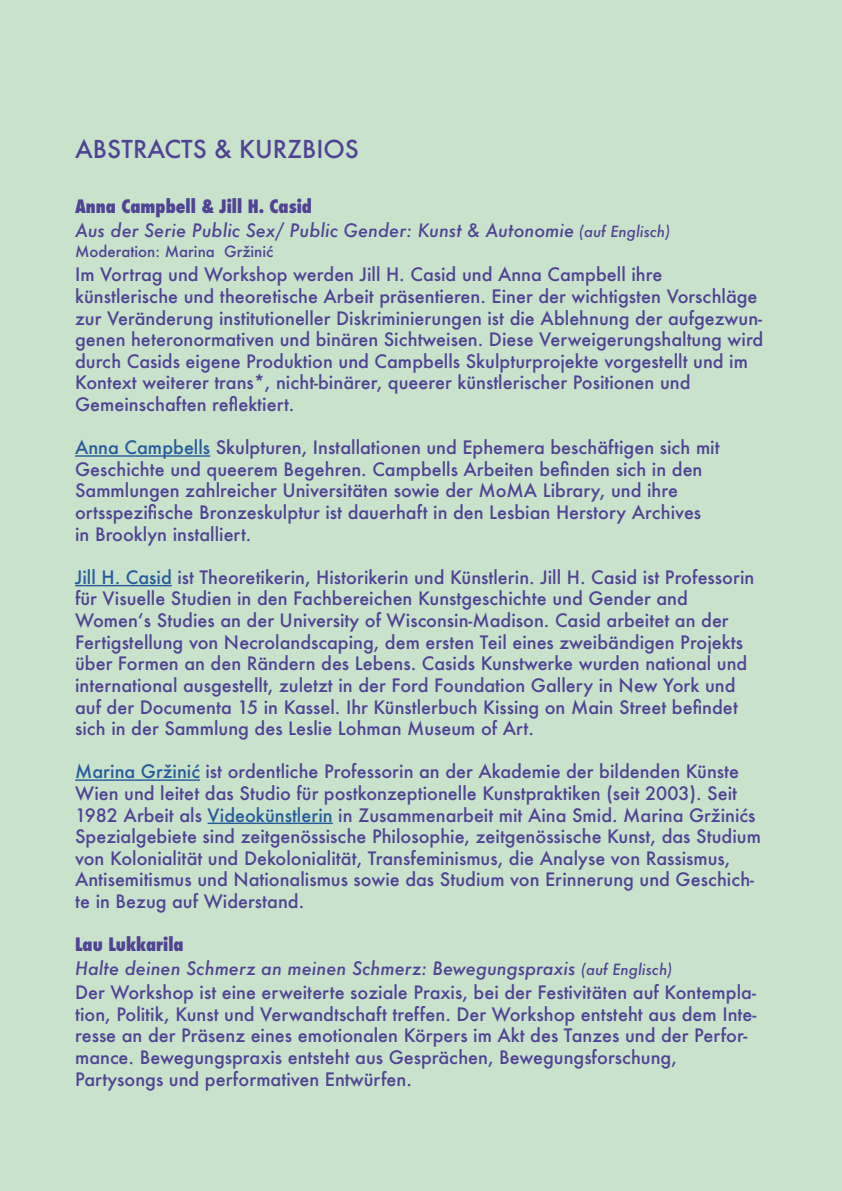
<style>
.page{position:relative;width:842px;height:1191px;background:#c8e2cc}
.page>*{position:absolute;margin:0;border:0;box-sizing:border-box;transform-origin:0 0}
.t1{font:500 24px "Futura";color:#514394}
.t2{font:500 18px/21.6px "Futura";color:#514394}
.t3{font:italic 500 18px/24px "Futura";color:#514394}
.t4{font:500 15px "Futura";color:#514394}
.s1{font-weight:800;font-style:normal;font-stretch:condensed}
.s2{font-size:15px}
.s3{color:#275b9b}
.s4{font-weight:800;font-stretch:condensed}
.s5{font-style:italic}
.s6{font-style:italic;font-size:15px}
</style>
<div class="page">
<hr style="left:75px;top:455px;width:135px;height:2px;background:#275b9b">
<hr style="left:75px;top:585px;width:97px;height:1px;background:#275b9b">
<hr style="left:75px;top:779px;width:125px;height:2px;background:#275b9b">
<hr style="left:208px;top:822px;width:125px;height:2px;background:#275b9b">
<h1 class="t1" style="left:75px;top:132px;width:285px">ABSTRACTS &amp; KURZBIOS</h1>
<p class="t3" style="left:75px;top:194px;width:597px"><span class="s1">Anna Campbell &amp; Jill H. Casid<br></span>Aus der Serie Public Sex/ Public Gender: Kunst &amp; Autonomie <span class="s2">(auf Englisch)</span></p>
<p class="t4" style="left:75px;top:241px;width:200px">Moderation: Marina Gržinić</p>
<p class="t2" style="left:75px;top:264px;width:690px">Im Vortrag und Workshop werden Jill H. Casid und Anna Campbell ihre künstlerische und theoretische Arbeit präsentieren. Einer der wichtigsten Vorschläge zur Veränderung institutioneller Diskriminierungen ist die Ablehnung der aufgezwun&shy;genen heteronormativen und binären Sichtweisen. Diese Verweigerungshaltung wird durch Casids eigene Produktion und Campbells Skulpturprojekte vorgestellt und im Kontext weiterer trans*, nicht-binärer, queerer künstlerischer Positionen und Gemeinschaften reflektiert.</p>
<p class="t2" style="left:75px;top:436px;width:646px"><span class="s3">Anna Campbells</span> Skulpturen, Installationen und Ephemera beschäftigen sich mit Geschichte und queerem Begehren. Campbells Arbeiten befinden sich in den Sammlungen zahlreicher Universitäten sowie der MoMA Library, und ihre ortsspezifische Bronzeskulptur ist dauerhaft in den Lesbian Herstory Archives in Brooklyn installiert.</p>
<p class="t2" style="left:75px;top:566px;width:681px"><span class="s3">Jill H. Casid</span> ist Theoretikerin, Historikerin und Künstlerin. Jill H. Casid ist Professorin für Visuelle Studien in den Fachbereichen Kunstgeschichte und Gender and Women‘s Studies an der University of Wisconsin-Madison. Casid arbeitet an der Fertigstellung von Necrolandscaping, dem ersten Teil eines zweibändigen Projekts über Formen an den Rändern des Lebens. Casids Kunstwerke wurden national und international ausgestellt, zuletzt in der Ford Foundation Gallery in New York und auf der Documenta 15 in Kassel. Ihr Künstlerbuch Kissing on Main Street befindet sich in der Sammlung des Leslie Lohman Museum of Art.</p>
<p class="t2" style="left:75px;top:760px;width:687px"><span class="s3">Marina Gržinić</span> ist ordentliche Professorin an der Akademie der bildenden Künste Wien und leitet das Studio für postkonzeptionelle Kunstpraktiken (seit 2003). Seit 1982 Arbeit als <span class="s3">Videokünstlerin</span> in Zusammenarbeit mit Aina Smid. Marina Gržinićs Spezialgebiete sind zeitgenössische Philosophie, zeitgenössische Kunst, das Studium von Kolonialität und Dekolonialität, Transfeminismus, die Analyse von Rassismus, Antisemitismus und Nationalismus sowie das Studium von Erinnerung und Geschich&shy;te in Bezug auf Widerstand.</p>
<p class="t2" style="left:75px;top:932px;width:682px;line-height:24px"><span class="s4">Lau Lukkarila<br></span><span class="s5">Halte deinen Schmerz an meinen Schmerz: Bewegungspraxis</span> <span class="s6">(auf Englisch)<br></span>Der Workshop ist eine erweiterte soziale Praxis, bei der Festivitäten auf Kontempla-</p>
<p class="t2" style="left:75px;top:1003px;width:683px">tion, Politik, Kunst und Verwandtschaft treffen. Der Workshop entsteht aus dem Inte&shy;resse an der Präsenz eines emotionalen Körpers im Akt des Tanzes und der Perfor&shy;mance. Bewegungspraxis entsteht aus Gesprächen, Bewegungsforschung, Partysongs und performativen Entwürfen.</p>
</div>
